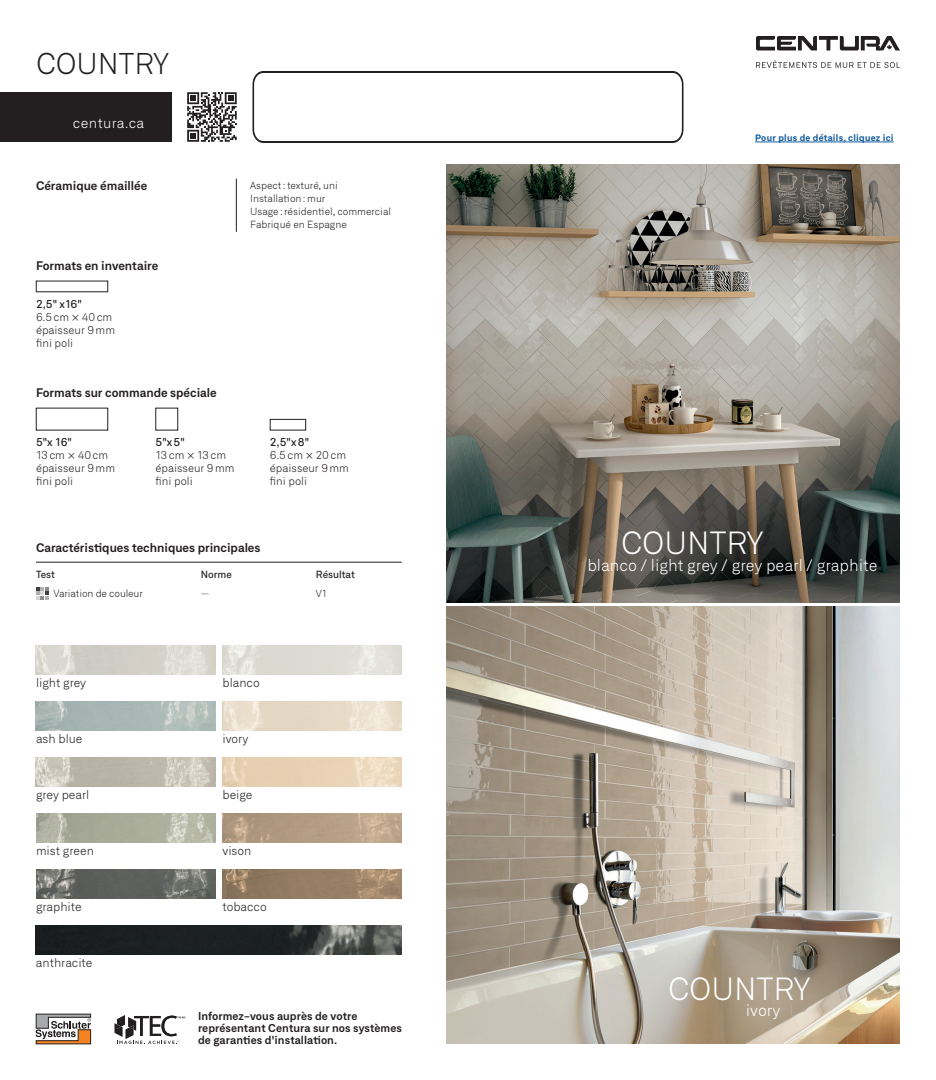
<style>
.page{position:relative;width:936px;height:1080px;background:#fff}
.page>*{position:absolute;margin:0;border:0;box-sizing:border-box;transform-origin:0 0}
.t1{font:300 31px "Neufile Grotesk";color:#fff}
.t2{font:300 29px "Neufile Grotesk";color:#231f20}
.t3{font:300 16px "Neufile Grotesk";color:#fff}
.t4{font:300 14px "Neufile Grotesk";letter-spacing:.03em;color:#fff}
.t5{font:600 12px "Neufile Grotesk";color:#231f20}
.t6{font:300 12px "Neufile Grotesk";color:#231f20}
.t7{font:300 11px/13px "Neufile Grotesk";color:#231f20}
.t8{font:600 11px/12px "Neufile Grotesk";letter-spacing:.01em;color:#231f20}
.t9{font:500 11px "Neufile Grotesk";color:#231f20}
.t10{font:300 10px/13px "Neufile Grotesk";color:#231f20}
.t11{font:500 10px "Neufile Grotesk";color:#231f20}
.t12{font:700 9px "Neufile Grotesk";letter-spacing:.03em;color:#175d9e}
</style>
<div class="page">
<div style="left:270px;top:419px;width:36px;height:11px;border:1px solid #231f20"></div>
<div style="left:155px;top:408px;width:23px;height:22px;border:1px solid #231f20"></div>
<img style="left:446px;top:165px;width:454px;height:437px">
<img style="left:446px;top:607px;width:454px;height:437px">
<hr style="left:236px;top:179px;width:1px;height:53px;background:#231f20">
<hr style="left:36px;top:562px;width:366px;height:1px;background:#231f20">
<svg style="left:36px;top:587px;width:13px;height:13px"></svg>
<hr style="left:755px;top:142px;width:139px;height:1px;background:#175d9e">
<img style="left:36px;top:870px;width:179px;height:28px">
<img style="left:223px;top:814px;width:179px;height:28px">
<img style="left:36px;top:646px;width:179px;height:29px">
<img style="left:223px;top:646px;width:179px;height:29px">
<img style="left:36px;top:814px;width:179px;height:28px">
<img style="left:223px;top:870px;width:179px;height:28px">
<img style="left:36px;top:926px;width:366px;height:28px">
<img style="left:36px;top:758px;width:179px;height:28px">
<img style="left:223px;top:758px;width:179px;height:28px">
<img style="left:36px;top:702px;width:179px;height:29px">
<img style="left:223px;top:702px;width:179px;height:29px">
<svg style="left:187px;top:92px;width:50px;height:50px"></svg>
<svg style="left:756px;top:60px;width:144px;height:8px"></svg>
<svg style="left:756px;top:36px;width:144px;height:14px"></svg>
<div style="left:0;top:92px;width:171px;height:50px;background:#231f20"></div>
<svg style="left:114px;top:1015px;width:72px;height:29px"></svg>
<svg style="left:36px;top:1014px;width:55px;height:30px"></svg>
<svg style="left:252px;top:71px;width:432px;height:72px"></svg>
<h2 class="t2" style="left:36px;top:46px;width:135px">COUNTRY</h2>
<p class="t4" style="left:73px;top:114px;width:73px">centura.ca</p>
<p class="t5" style="left:36px;top:177px;width:113px">Céramique émaillée</p>
<p class="t10" style="left:250px;top:179px;width:142px">Aspect: texturé, uni<br>Installation: mur<br>Usage: résidentiel, commercial<br>Fabriqué en Espagne</p>
<p class="t5" style="left:36px;top:257px;width:124px">Formats en inventaire</p>
<p class="t9" style="left:36px;top:297px;width:47px">2,5" x16"</p>
<p class="t7" style="left:36px;top:310px;width:81px">6.5cm × 40cm épaisseur 9mm fini poli</p>
<p class="t5" style="left:36px;top:385px;width:182px">Formats sur commande spéciale</p>
<p class="t9" style="left:36px;top:435px;width:37px">5"x 16"</p>
<p class="t7" style="left:36px;top:448px;width:81px">13cm × 40cm épaisseur 9mm fini poli</p>
<p class="t9" style="left:155px;top:435px;width:31px">5"x5"</p>
<p class="t7" style="left:155px;top:448px;width:81px">13cm × 13cm épaisseur 9mm fini poli</p>
<p class="t9" style="left:270px;top:435px;width:41px">2,5"x8"</p>
<p class="t7" style="left:270px;top:448px;width:81px">6.5cm × 20cm épaisseur 9mm fini poli</p>
<p class="t5" style="left:36px;top:540px;width:226px">Caractéristiques techniques principales</p>
<p class="t10" style="left:54px;top:587px;width:91px">Variation de couleur</p>
<p class="t11" style="left:36px;top:568px;width:20px">Test</p>
<p class="t11" style="left:201px;top:568px;width:33px">Norme</p>
<p class="t11" style="left:316px;top:568px;width:40px">Résultat</p>
<p class="t10" style="left:201px;top:587px;width:10px">—</p>
<p class="t10" style="left:316px;top:587px;width:12px">V1</p>
<p class="t6" style="left:36px;top:675px;width:52px">light grey</p>
<p class="t6" style="left:223px;top:675px;width:39px">blanco</p>
<p class="t6" style="left:36px;top:731px;width:48px">ash blue</p>
<p class="t6" style="left:223px;top:731px;width:27px">ivory</p>
<p class="t6" style="left:36px;top:787px;width:55px">grey pearl</p>
<p class="t6" style="left:223px;top:787px;width:32px">beige</p>
<p class="t6" style="left:36px;top:843px;width:59px">mist green</p>
<p class="t6" style="left:36px;top:899px;width:47px">graphite</p>
<p class="t6" style="left:36px;top:955px;width:58px">anthracite</p>
<p class="t6" style="left:223px;top:843px;width:30px">vison</p>
<p class="t6" style="left:223px;top:899px;width:46px">tobacco</p>
<p class="t8" style="left:198px;top:1010px;width:205px">Informez-vous auprès de votre représentant Centura sur nos systèmes de garanties d'installation.</p>
<p class="t12" style="left:755px;top:132px;width:140px">Pour plus de détails, cliquez ici</p>
<h1 class="t1" style="left:621px;top:524px;width:144px">COUNTRY</h1>
<h3 class="t3" style="left:587px;top:556px;width:292px">blanco / light grey / grey pearl / graphite</h3>
<h1 class="t1" style="left:668px;top:970px;width:144px">COUNTRY</h1>
<h3 class="t3" style="left:746px;top:1000px;width:36px">ivory</h3>
</div>
